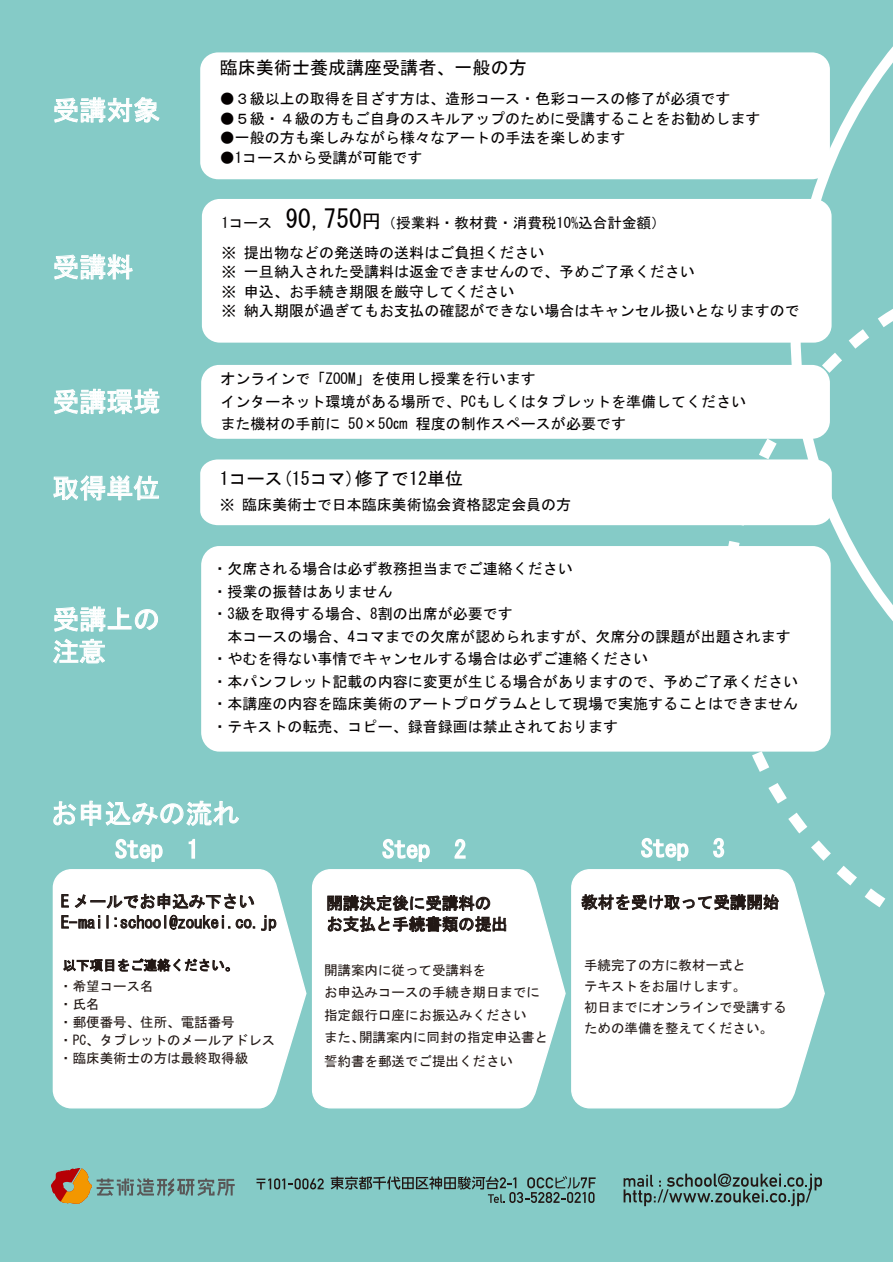
<style>
.page{position:relative;width:893px;height:1263px;background:#fff}
.page>*{position:absolute;margin:0;border:0;box-sizing:border-box;transform-origin:0 0}
.t1{font:27px/32.4px "MS Gothic";color:#fff}
.t2{font:24px "MS Gothic";color:#fff}
.t3{font:18px "MS Gothic";color:#040000}
.t4{font:16.5px/21px "MS Gothic";color:#221815}
.t5{font:15px/22.5px "MS Gothic";color:#040000}
.t6{font:14.55px "MS Gothic";color:#040000}
.t7{font:13.5px/21px "MS Gothic";color:#221815}
.s1{font-size:25.5px}
.s2{font-size:19.5px}
</style>
<div class="page">
<div style="left:0;top:0;width:893px;height:1261px;background:#85cbc7"></div>
<svg style="left:722px;top:439px;width:164px;height:528px"></svg>
<svg style="left:790px;top:46px;width:103px;height:743px"></svg>
<div style="left:53px;top:870px;width:224px;height:238px;background:#fff;border-radius:18px"></div>
<div style="left:53px;top:869px;width:224px;height:239px;border:1px solid #fff;border-radius:18px"></div>
<div style="left:313px;top:870px;width:223px;height:238px;background:#fff;border-radius:18px"></div>
<div style="left:312px;top:869px;width:224px;height:239px;border:1px solid #fff;border-radius:18px"></div>
<div style="left:572px;top:870px;width:223px;height:238px;background:#fff;border-radius:18px"></div>
<div style="left:571px;top:869px;width:225px;height:239px;border:1px solid #fff;border-radius:18px"></div>
<div style="left:200px;top:52px;width:630px;height:127px;background:#fff;border-radius:18px"></div>
<div style="left:202px;top:199px;width:630px;height:144px;background:#fff;border-radius:18px"></div>
<div style="left:201px;top:365px;width:629px;height:74px;background:#fff;border-radius:18px"></div>
<div style="left:200px;top:459px;width:632px;height:66px;background:#fff"></div>
<div style="left:201px;top:546px;width:630px;height:206px;background:#fff;border-radius:19px"></div>
<svg style="left:54px;top:97px;width:106px;height:26px"></svg>
<svg style="left:54px;top:254px;width:79px;height:26px"></svg>
<svg style="left:54px;top:388px;width:106px;height:26px"></svg>
<svg style="left:53px;top:475px;width:106px;height:26px"></svg>
<svg style="left:54px;top:606px;width:104px;height:26px"></svg>
<svg style="left:53px;top:638px;width:52px;height:26px"></svg>
<svg style="left:53px;top:800px;width:186px;height:62px"></svg>
<svg style="left:382px;top:838px;width:48px;height:24px"></svg>
<svg style="left:454px;top:838px;width:12px;height:21px"></svg>
<svg style="left:641px;top:838px;width:48px;height:23px"></svg>
<svg style="left:713px;top:837px;width:12px;height:22px"></svg>
<svg style="left:327px;top:895px;width:179px;height:38px"></svg>
<svg style="left:581px;top:894px;width:198px;height:17px"></svg>
<svg style="left:51px;top:1168px;width:184px;height:36px"></svg>
<svg style="left:624px;top:1173px;width:198px;height:33px"></svg>
<svg style="left:257px;top:1178px;width:67px;height:11px"></svg>
<svg style="left:331px;top:1176px;width:265px;height:27px"></svg>
<svg style="left:61px;top:894px;width:8px;height:13px"></svg>
<svg style="left:75px;top:893px;width:179px;height:16px"></svg>
<svg style="left:61px;top:915px;width:39px;height:13px"></svg>
<svg style="left:107px;top:915px;width:1px;height:13px"></svg>
<svg style="left:115px;top:915px;width:115px;height:15px"></svg>
<svg style="left:236px;top:919px;width:19px;height:9px"></svg>
<svg style="left:261px;top:915px;width:15px;height:16px"></svg>
<svg style="left:63px;top:958px;width:167px;height:14px"></svg>
<h1 class="t1" style="left:52px;top:94px;width:109px">受講対象</h1>
<h1 class="t1" style="left:52px;top:251px;width:83px">受講料</h1>
<h1 class="t1" style="left:52px;top:385px;width:110px">受講環境</h1>
<p class="t3" style="left:220px;top:59px;width:308px">臨床美術士養成講座受講者、一般の方</p>
<p class="t5" style="left:220px;top:88px;width:512px">●３級以上の取得を目ざす方は、造形コース・色彩コースの修了が必須です</p>
<p class="t5" style="left:220px;top:107px;width:542px">●５級・４級の方もご自身のスキルアップのために受講することをお勧めします</p>
<p class="t5" style="left:220px;top:127px;width:407px">●一般の方も楽しみながら様々なアートの手法を楽しめます</p>
<p class="t5" style="left:220px;top:146px;width:204px">●1コースから受講が可能です</p>
<p class="t6" style="left:221px;top:215px;width:446px">1コース <span class="s1">90,750</span><span class="s2">円</span>（授業料・教材費・消費税10%込合計金額）</p>
<p class="t5" style="left:221px;top:243px;width:580px;line-height:19.5px">※ 提出物などの発送時の送料はご負担ください<br>※ 一旦納入された受講料は返金できませんので、予めご了承ください<br>※ 申込、お手続き期限を厳守してください<br>※ 納入期限が過ぎてもお支払の確認ができない場合はキャンセル扱いとなりますので</p>
<p class="t5" style="left:220px;top:367px;width:527px">オンラインで「ZOOM」を使用し授業を行います<br>インターネット環境がある場所で、PCもしくはタブレットを準備してくださいまた機材の手前に 50×50㎝ 程度の制作スペースが必要です</p>
<h1 class="t1" style="left:52px;top:472px;width:109px">取得単位</h1>
<p class="t3" style="left:220px;top:469px;width:245px">1コース(15コマ)修了で12単位</p>
<p class="t5" style="left:220px;top:494px;width:353px">※ 臨床美術士で日本臨床美術協会資格認定会員の方</p>
<h1 class="t1" style="left:52px;top:603px;width:109px">受講上の注意</h1>
<p class="t5" style="left:212px;top:558px;width:587px">・欠席される場合は必ず教務担当までご連絡ください<br>・授業の振替はありません<br>・3級を取得する場合、8割の出席が必要です<br>　本コースの場合、4コマまでの欠席が認められますが、欠席分の課題が出題されます・やむを得ない事情でキャンセルする場合は必ずご連絡ください<br>・本パンフレット記載の内容に変更が生じる場合がありますので、予めご了承ください・本講座の内容を臨床美術のアートプログラムとして現場で実施することはできません・テキストの転売、コピー、録音録画は禁止されております</p>
<h1 class="t1" style="left:51px;top:797px;width:190px">お申込みの流れ</h1>
<h2 class="t2" style="left:115px;top:837px;width:86px">Step　1</h2>
<h2 class="t2" style="left:382px;top:837px;width:85px">Step　2</h2>
<h2 class="t2" style="left:641px;top:836px;width:85px">Step　3</h2>
<p class="t4" style="left:326px;top:892px;width:183px">開講決定後に受講料のお支払と手続書類の提出</p>
<p class="t7" style="left:324px;top:958px;width:226px;line-height:22.5px">開講案内に従って受講料を<br>お申込みコースの手続き期日までに指定銀行口座にお振込みください<br>また、開講案内に同封の指定申込書と</p>
<p class="t7" style="left:324px;top:1051px;width:190px">誓約書を郵送でご提出ください</p>
<p class="t4" style="left:61px;top:891px;width:217px">E メールでお申込み下さい<br>E-mail:school@zoukei.co.jp</p>
<p class="t7" style="left:59px;top:955px;width:180px">以下項目をご連絡ください。・希望コース名</p>
<p class="t7" style="left:59px;top:995px;width:217px;line-height:18px">・氏名<br>・郵便番号、住所、電話番号<br>・PC、タブレットのメールアドレス・臨床美術士の方は最終取得級</p>
<p class="t4" style="left:581px;top:891px;width:199px">教材を受け取って受講開始</p>
<p class="t7" style="left:584px;top:955px;width:204px">手続完了の方に教材一式と<br>テキストをお届けします。<br>初日までにオンラインで受講するための準備を整えてください。</p>
</div>
